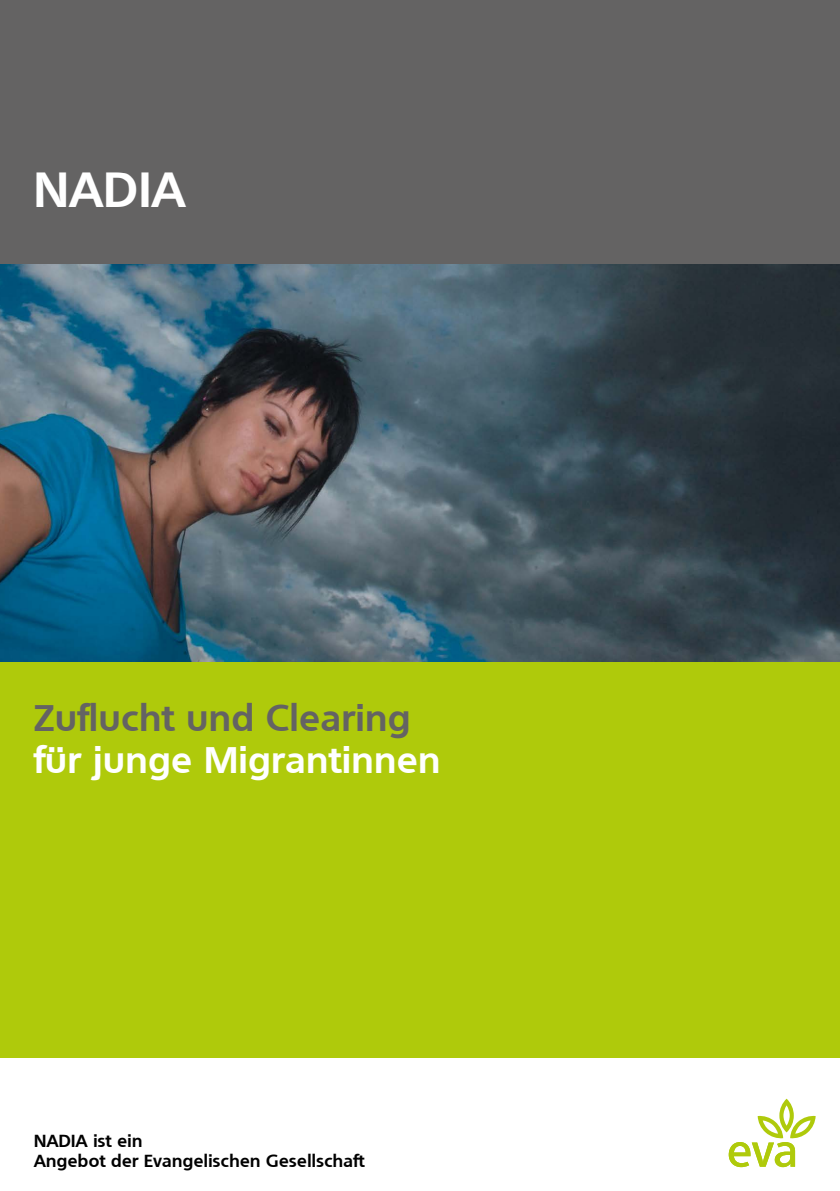
<style>
.page{position:relative;width:840px;height:1191px;background:#fff}
.page>*{position:absolute;margin:0;border:0;box-sizing:border-box;transform-origin:0 0}
.t1{font:700 48px "Quebec";letter-spacing:.025em;color:#fff}
.t2{font:700 36px "Quebec";letter-spacing:.025em;color:#fff}
.t3{font:700 36px "Quebec";letter-spacing:.025em;color:#646363}
.t4{font:700 17px/20px "Quebec";letter-spacing:.025em;color:#000}
</style>
<div class="page">
<div style="left:0;top:661px;width:839px;height:397px;background:#afca0b"></div>
<div style="left:0;top:0;width:839px;height:265px;background:#646363"></div>
<img style="left:0;top:265px;width:839px;height:396px">
<svg style="left:728px;top:1098px;width:87px;height:69px"></svg>
<h1 class="t1" style="left:34px;top:158px;width:152px">NADIA</h1>
<h2 class="t3" style="left:34px;top:694px;width:377px">Zuflucht und Clearing</h2>
<h2 class="t2" style="left:34px;top:736px;width:407px">für junge Migrantinnen</h2>
<p class="t4" style="left:34px;top:1130px;width:332px">NADIA ist ein<br>Angebot der Evangelischen Gesellschaft</p>
</div>
